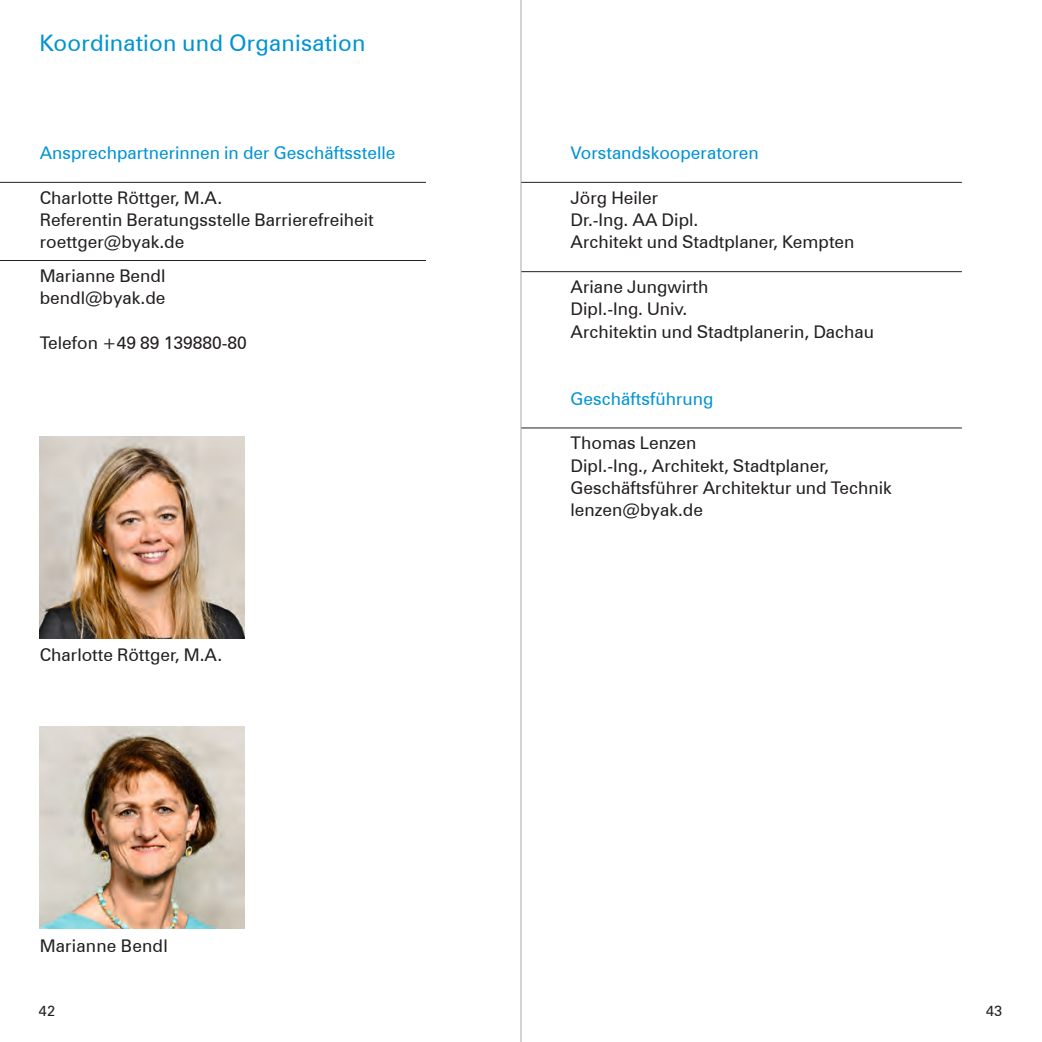
<style>
.page{position:relative;width:1042px;height:1042px;background:#fff}
.page>*{position:absolute;margin:0;border:0;box-sizing:border-box;transform-origin:0 0}
.t1{font:22.75px "Zurich BT";letter-spacing:.01em;color:#0093d5}
.t2{font:17.5px/22.4px "Zurich BT";color:#231f20}
.t3{font:17.5px "Zurich BT";color:#0093d5}
.t4{font:14.35px "Zurich BT";color:#231f20}
</style>
<div class="page">
<hr style="left:521px;top:182px;width:441px;height:1px;background:#231f20">
<hr style="left:521px;top:271px;width:441px;height:1px;background:#231f20">
<hr style="left:521px;top:427px;width:441px;height:1px;background:#231f20">
<hr style="left:0;top:182px;width:426px;height:1px;background:#231f20">
<hr style="left:0;top:260px;width:426px;height:1px;background:#231f20">
<img style="left:40px;top:727px;width:204px;height:201px">
<img style="left:40px;top:437px;width:204px;height:201px">
<hr style="left:521px;top:0;width:1px;height:1042px;background:#a8a9ad">
<h1 class="t1" style="left:39px;top:29px;width:327px">Koordination und Organisation</h1>
<p class="t3" style="left:40px;top:142px;width:357px">Ansprechpartnerinnen in der Geschäftsstelle</p>
<p class="t2" style="left:40px;top:186px;width:336px">Charlotte Röttger, M.A.<br>Referentin Beratungsstelle Barrierefreiheit roettger@byak.de</p>
<p class="t2" style="left:40px;top:264px;width:127px">Marianne Bendl bendl@byak.de</p>
<p class="t2" style="left:40px;top:331px;width:209px">Telefon +49 89 139880-80</p>
<p class="t2" style="left:40px;top:644px;width:184px">Charlotte Röttger, M.A.</p>
<p class="t2" style="left:40px;top:934px;width:130px">Marianne Bendl</p>
<p class="t3" style="left:570px;top:142px;width:190px">Vorstandskooperatoren</p>
<p class="t2" style="left:570px;top:186px;width:285px">Jörg Heiler<br>Dr.-Ing. AA Dipl.<br>Architekt und Stadtplaner, Kempten</p>
<p class="t2" style="left:570px;top:275px;width:305px">Ariane Jungwirth<br>Dipl.-Ing. Univ.<br>Architektin und Stadtplanerin, Dachau</p>
<p class="t3" style="left:570px;top:388px;width:144px">Geschäftsführung</p>
<p class="t2" style="left:570px;top:432px;width:323px">Thomas Lenzen<br>Dipl.-Ing., Architekt, Stadtplaner,<br>Geschäftsführer Architektur und Technik lenzen@byak.de</p>
<p class="t4" style="left:39px;top:1002px;width:18px">42</p>
<p class="t4" style="left:986px;top:1002px;width:18px">43</p>
</div>
